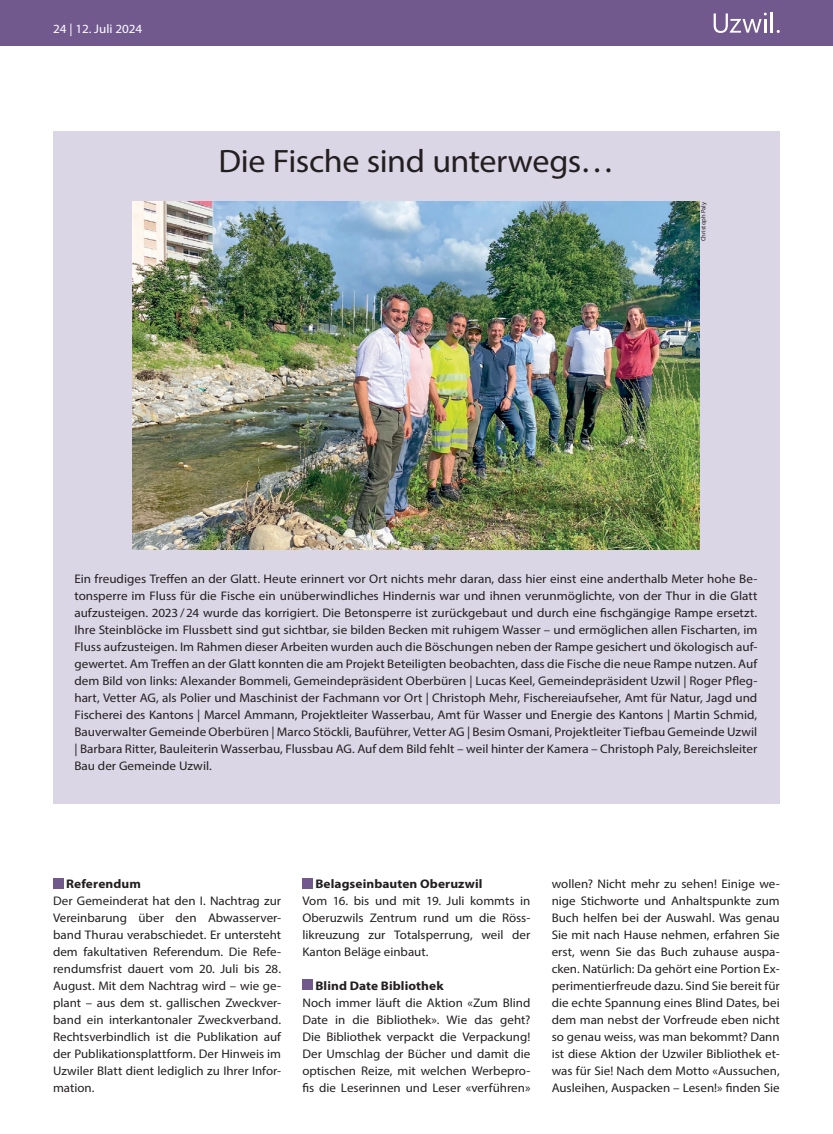
<style>
.page{position:relative;width:833px;height:1134px;background:#fff}
.page>*{position:absolute;margin:0;border:0;box-sizing:border-box;transform-origin:0 0}
.t1{font:32.5px "Myriad Pro";letter-spacing:-.015em;color:#231f20;scale:1.05 1}
.t2{font:12.5px/16.9px "Myriad Pro";color:#231f20;text-align:justify;scale:1.05 1}
.t3{font:12.5px/16.9px "Myriad Pro";color:#231f20;text-align:justify;scale:1.04 1}
.t4{font:700 12.5px "Myriad Pro";letter-spacing:.005em;color:#231f20;scale:1.07 1}
.t5{font:12.5px "Myriad Pro";color:#fff;scale:1.05 1}
.t6{font:6.25px "Myriad Pro";color:#231f20;scale:1.05 1}
</style>
<div class="page">
<div style="left:0;top:0;width:833px;height:46px;background:#71598e"></div>
<hr style="left:771px;top:12px;width:2px;height:21px;background:#fff">
<svg style="left:713px;top:13px;width:53px;height:20px"></svg>
<div style="left:53px;top:131px;width:726px;height:673px;background:#dbd6e5"></div>
<img style="left:133px;top:202px;width:566px;height:347px">
<div style="left:53px;top:878px;width:10px;height:10px;background:#71598e"></div>
<div style="left:302px;top:878px;width:11px;height:10px;background:#71598e"></div>
<div style="left:302px;top:979px;width:11px;height:11px;background:#71598e"></div>
<p class="t5" style="left:53px;top:21px;width:86px">24 | 12. Juli 2024</p>
<h1 class="t1" style="left:218px;top:141px;width:379px">Die Fische sind unterwegs…</h1>
<p class="t6" style="left:699px;top:241px;width:39px;rotate:-90deg">Christoph Paly</p>
<p class="t2" style="left:74px;top:571px;width:652px">Ein freudiges Treffen an der Glatt. Heute erinnert vor Ort nichts mehr daran, dass hier einst eine anderthalb Meter hohe Be&shy;tonsperre im Fluss für die Fische ein unüberwindliches Hindernis war und ihnen verunmöglichte, von der Thur in die Glatt aufzusteigen. 2023/24 wurde das korrigiert. Die Betonsperre ist zurückgebaut und durch eine fischgängige Rampe ersetzt.<br>Ihre Steinblöcke im Flussbett sind gut sichtbar, sie bilden Becken mit ruhigem Wasser – und ermöglichen allen Fischarten, im Fluss aufzusteigen. Im Rahmen dieser Arbeiten wurden auch die Böschungen neben der Rampe gesichert und ökologisch auf&shy;gewertet. Am Treffen an der Glatt konnten die am Projekt Beteiligten beobachten, dass die Fische die neue Rampe nutzen. Auf dem Bild von links: Alexander Bommeli, Gemeindepräsident Oberbüren | Lucas Keel, Gemeindepräsident Uzwil | Roger Pfleg&shy;hart, Vetter AG, als Polier und Maschinist der Fachmann vor Ort | Christoph Mehr, Fischereiaufseher, Amt für Natur, Jagd und Fischerei des Kantons | Marcel Ammann, Projektleiter Wasserbau, Amt für Wasser und Energie des Kantons | Martin Schmid, Bauverwalter Gemeinde Oberbüren | Marco Stöckli, Bauführer, Vetter AG | Besim Osmani, Projektleiter Tiefbau Gemeinde Uzwil | Barbara Ritter, Bauleiterin Wasserbau, Flussbau AG. Auf dem Bild fehlt – weil hinter der Kamera – Christoph Paly, Bereichsleiter Bau der Gemeinde Uzwil.</p>
<p class="t4" style="left:66px;top:876px;width:71px">Referendum</p>
<p class="t3" style="left:53px;top:892px;width:221px">Der Gemeinderat hat den I. Nachtrag zur Vereinbarung über den Abwasserver&shy;band Thurau verabschiedet. Er untersteht dem fakultativen Referendum. Die Refe&shy;rendumsfrist dauert vom 20. Juli bis 28.<br>August. Mit dem Nachtrag wird – wie ge&shy;plant – aus dem st. gallischen Zweckver&shy;band ein interkantonaler Zweckverband.<br>Rechtsverbindlich ist die Publikation auf der Publikationsplattform. Der Hinweis im Uzwiler Blatt dient lediglich zu Ihrer Infor&shy;mation.</p>
<p class="t4" style="left:315px;top:876px;width:158px">Belagseinbauten Oberuzwil</p>
<p class="t3" style="left:302px;top:892px;width:221px">Vom 16. bis und mit 19. Juli kommts in Oberuzwils Zentrum rund um die Röss&shy;likreuzung zur Totalsperrung, weil der Kanton Beläge einbaut.</p>
<p class="t4" style="left:315px;top:977px;width:121px">Blind Date Bibliothek</p>
<p class="t3" style="left:302px;top:994px;width:221px">Noch immer läuft die Aktion «Zum Blind Date in die Bibliothek». Wie das geht?<br>Die Bibliothek verpackt die Verpackung!<br>Der Umschlag der Bücher und damit die optischen Reize, mit welchen Werbepro&shy;fis die Leserinnen und Leser «verführen»</p>
<p class="t3" style="left:551px;top:875px;width:221px">wollen? Nicht mehr zu sehen! Einige we&shy;nige Stichworte und Anhaltspunkte zum Buch helfen bei der Auswahl. Was genau Sie mit nach Hause nehmen, erfahren Sie erst, wenn Sie das Buch zuhause auspa&shy;cken. Natürlich: Da gehört eine Portion Ex&shy;perimentierfreude dazu. Sind Sie bereit für die echte Spannung eines Blind Dates, bei dem man nebst der Vorfreude eben nicht so genau weiss, was man bekommt? Dann ist diese Aktion der Uzwiler Bibliothek et&shy;was für Sie! Nach dem Motto «Aussuchen, Ausleihen, Auspacken – Lesen!» finden Sie</p>
</div>
